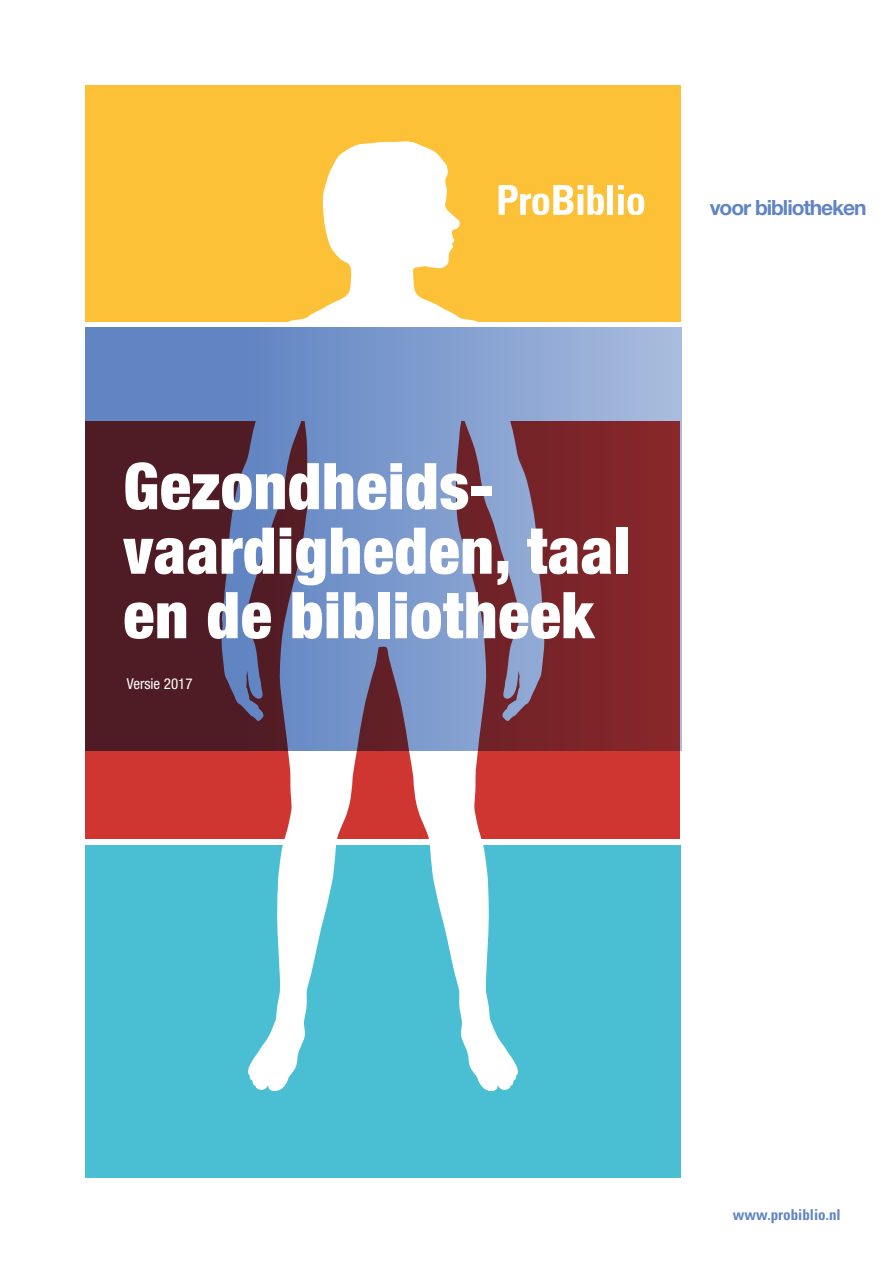
<style>
.page{position:relative;width:893px;height:1263px;background:#fff}
.page>*{position:absolute;margin:0;border:0;box-sizing:border-box;transform-origin:0 0}
.t1{font:900 condensed 64.5px/64.5px "Helvetica Neue";letter-spacing:.01em;color:#fff}
.t2{font:700 21px "Helvetica Neue LT Std";letter-spacing:-.05em;color:#6185c3}
.t3{font:700 condensed 15px "Univers LT Std";color:#6185c3}
.t4{font:condensed 15px "Helvetica Neue LT Std";color:#fff}
</style>
<div class="page">
<div style="left:85px;top:422px;width:595px;height:417px;background:#d03631"></div>
<div style="left:85px;top:845px;width:596px;height:333px;background:#4abed3"></div>
<div style="left:85px;top:85px;width:595px;height:236px;background:#fcc137"></div>
<svg style="left:221px;top:141px;width:324px;height:950px"></svg>
<svg style="left:85px;top:327px;width:596px;height:423px;background:#705e7d"></svg>
<svg style="left:499px;top:185px;width:105px;height:30px"></svg>
<div style="left:607px;top:185px;width:6px;height:30px;background:#fff"></div>
<svg style="left:618px;top:185px;width:26px;height:30px"></svg>
<p class="t2" style="left:710px;top:194px;width:158px">voor bibliotheken</p>
<p class="t1" style="left:123px;top:450px;width:509px">Gezondheids&shy;vaardigheden, taal en de bibliotheek</p>
<p class="t4" style="left:127px;top:675px;width:67px">Versie 2017</p>
<p class="t3" style="left:733px;top:1206px;width:109px">www.probiblio.nl</p>
</div>
